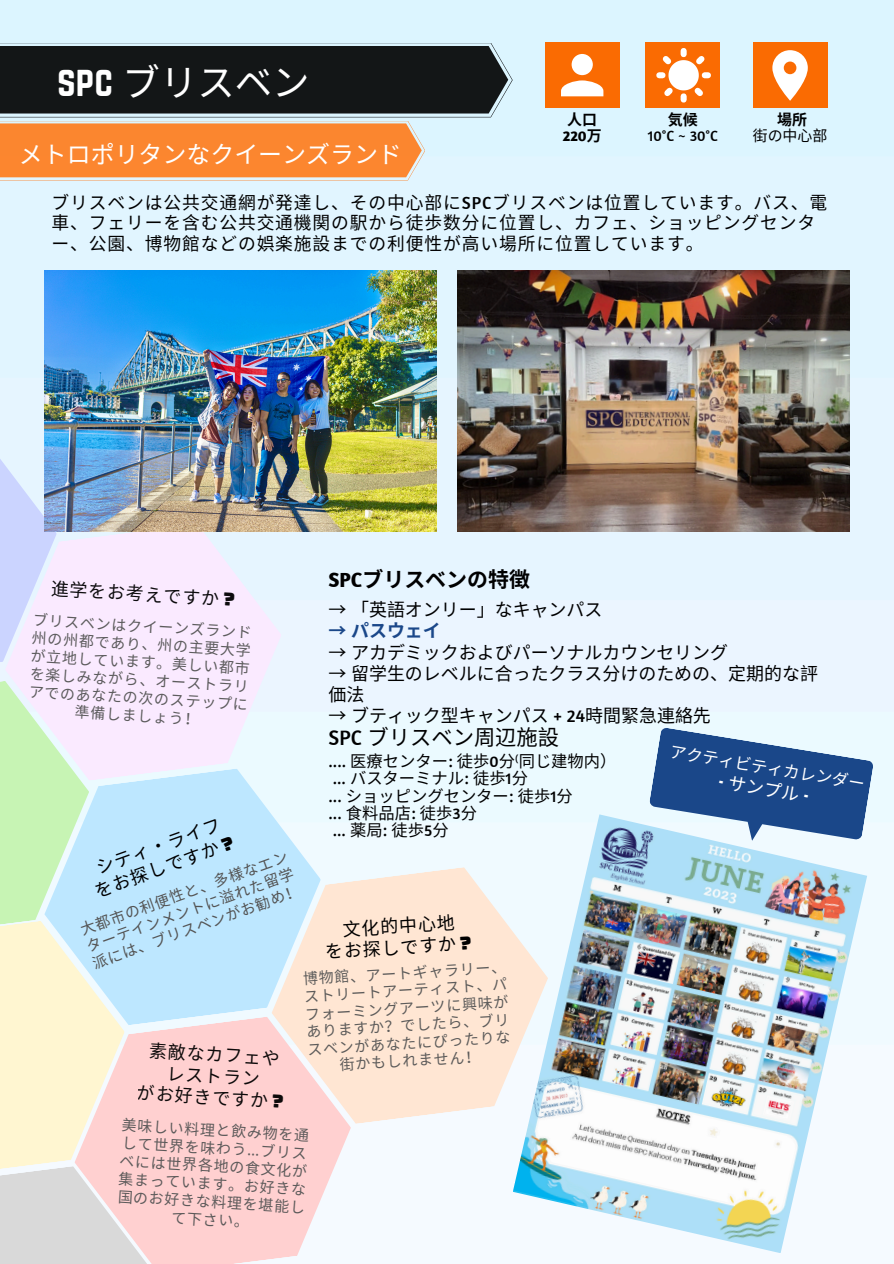
<style>
.page{position:relative;width:894px;height:1264px;background:#fff}
.page>*{position:absolute;margin:0;border:0;box-sizing:border-box;transform-origin:0 0}
.t1{font:37.35px "Noto Sans CJ Ksc";color:#fff}
.t2{font:23.85px "Noto Sans CJ Ksc";color:#fff}
.t3{font:21.3px "Noto Sans CJ Ksc";color:#000}
.t4{font:700 20.85px "Noto Sans CJ Ksc";color:#000}
.t5{font:18px/21.3px "Noto Sans CJ Ksc";color:#000;text-align:center}
.t6{font:700 18px "Noto Sans CJ Ksc";color:#1a4789}
.t7{font:17.85px "Noto Sans CJ Ksc";color:#fff}
.t8{font:17.7px/20.5px "Noto Sans CJ Ksc";letter-spacing:.05em;color:#000}
.t9{font:16.35px "Noto Sans CJ Ksc";color:#000}
.t10{font:16.35px "Noto Sans CJ Ksc";color:#fff}
.t11{font:16.35px "Amaranth";color:#000}
.t12{font:15px/17.9px "Noto Sans CJ Ksc";color:#545454;text-align:justify}
.t13{font:15px "Amaranth";color:#000}
.t14{font:700 15px "Noto Sans CJ Ksc";color:#000}
.t15{font:15px "Noto Sans CJ Ksc";color:#000}
.t16{font:700 15px "Amaranth";color:#000}
.s1{font-family:"Norwester"}
.s2{font-family:"Noto Sans CJ Ksc"}
.s3{font-family:"Amaranth"}
.s4{font-family:"Bungee"}
.s5{font-family:"Noto Sans"}
.s6{font-family:"Noto Sans Gurmukhi"}
</style>
<div class="page">
<img style="left:0;top:0;width:893px;height:1124px">
<svg style="left:0;top:43px;width:512px;height:137px;background:#84654b"></svg>
<svg style="left:157px;top:1025px;width:194px;height:238px;background:#fdd4d5"></svg>
<svg style="left:157px;top:768px;width:164px;height:257px;background:#c4e9fe"></svg>
<svg style="left:157px;top:532px;width:124px;height:248px;background:#f4edff"></svg>
<svg style="left:271px;top:867px;width:241px;height:256px;background:#f9e6d9"></svg>
<div style="left:545px;top:42px;width:74px;height:66px;background:#fa6b02"></div>
<svg style="left:561px;top:54px;width:42px;height:42px"></svg>
<div style="left:645px;top:42px;width:74px;height:66px;background:#fa6b02"></div>
<svg style="left:656px;top:48px;width:54px;height:54px"></svg>
<div style="left:752px;top:42px;width:74px;height:66px;background:#fa6b02"></div>
<svg style="left:772px;top:50px;width:35px;height:51px"></svg>
<svg style="left:649px;top:727px;width:224px;height:113px;background:#4c72a5"></svg>
<img style="left:458px;top:271px;width:391px;height:261px">
<img style="left:44px;top:271px;width:392px;height:261px">
<img style="left:512px;top:814px;width:354px;height:439px">
<svg style="left:276px;top:1162px;width:31px;height:15px"></svg>
<svg style="left:0;top:422px;width:157px;height:841px;background:#dbe1e2"></svg>
<svg style="left:236px;top:642px;width:14px;height:15px"></svg>
<p class="t1" style="left:57px;top:53px;width:254px"><span class="s1">spc</span> ブリスベン</p>
<p class="t14" style="left:667px;top:108px;width:31px">気候</p>
<p class="t13" style="left:647px;top:126px;width:72px">10°C ~ 30°C</p>
<h3 class="t14" style="left:567px;top:108px;width:28px">人口</h3>
<h4 class="t16" style="left:562px;top:126px;width:40px">220<span class="s2">万</span></h4>
<p class="t14" style="left:776px;top:108px;width:31px">場所</p>
<p class="t15" style="left:752px;top:124px;width:76px">街の中心部</p>
<h5 class="t2" style="left:19px;top:135px;width:384px">メトロポリタンなクイーンズランド</h5>
<p class="t8" style="left:51px;top:191px;width:777px">ブリスベンは公共交通網が発達し、その中心部に<span class="s3">SPC</span>ブリスベンは位置しています。バス、電車、フェリーを含む公共交通機関の駅から徒歩数分に位置し、カフェ、ショッピングセンター、公園、博物館などの娯楽施設までの利便性が高い場所に位置しています。</p>
<p class="t5" style="left:51px;top:577px;width:189px;rotate:3deg">進学をお考えですか<span class="s4">？</span></p>
<p class="t12" style="left:32px;top:628px;width:189px;rotate:3deg">州の州都であり、州の主要</p>
<p class="t12" style="left:33px;top:610px;width:221px;rotate:3deg">ブリスベンはクイーンズランド</p>
<p class="t12" style="left:30px;top:664px;width:221px;rotate:3deg">を楽しみながら、オーストラリ</p>
<p class="t12" style="left:63px;top:648px;width:189px;rotate:3deg">地しています。美しい都市</p>
<p class="t12" style="left:29px;top:682px;width:221px;text-align:center;rotate:3deg">アでのあなたの次のステップに準備しましょう！</p>
<p class="t4" style="left:328px;top:562px;width:203px"><span class="s3">SPC</span>ブリスベンの特徴</p>
<p class="t5" style="left:328px;top:597px;width:275px">→ 「英語オンリー」なキャンパス</p>
<p class="t6" style="left:328px;top:616px;width:114px">→ パスウェイ</p>
<p class="t5" style="left:328px;top:640px;width:401px">→ アカデミックおよびパーソナルカウンセリング</p>
<p class="t5" style="left:328px;top:661px;width:490px;text-align:left">→ 留学生のレベルに合ったクラス分けのための、定期的な評価法</p>
<p class="t5" style="left:328px;top:704px;width:384px">→ ブティック型キャンパス <span class="s3">+ 24</span>時間緊急連絡先</p>
<h1 class="t3" style="left:328px;top:720px;width:232px"><span class="s3">SPC</span> ブリスベン周辺施設</h1>
<h2 class="t9" style="left:328px;top:748px;width:289px"><span class="s3">....</span> 医療センター<span class="s3">:</span> 徒歩<span class="s3">0</span>分<span class="s5">⁽</span>同じ建物内）</h2>
<p class="t9" style="left:332px;top:765px;width:197px"><span class="s3">...</span> バスターミナル<span class="s3">:</span> 徒歩<span class="s3">1</span>分</p>
<p class="t9" style="left:328px;top:782px;width:246px"><span class="s3">...</span> ショッピングセンター<span class="s3">:</span> 徒歩<span class="s3">1</span>分</p>
<p class="t9" style="left:328px;top:799px;width:150px"><span class="s3">...</span> 食料品店<span class="s3">:</span> 徒歩<span class="s3">3</span>分</p>
<p class="t11" style="left:332px;top:819px;width:117px">... <span class="s2">薬局</span>: <span class="s2">徒歩</span>5<span class="s2">分</span></p>
<p class="t5" style="left:84px;top:860px;width:151px;rotate:-20deg">シティ・ライフをお探しですか<span class="s4">？</span></p>
<h6 class="t12" style="left:78px;top:921px;width:221px;rotate:-20deg">大都市の利便性と、多様なエンターテインメントに溢れた留学派には、ブリスベンがお勧め！</h6>
<p class="t5" style="left:323px;top:918px;width:151px;rotate:-3deg">文化的中心地<br>をお探しですか<span class="s4">？</span></p>
<p class="t12" style="left:302px;top:968px;width:205px;rotate:-3deg">博物館、アートギャラリー、ストリートアーティスト、パフォーミングアーツに興味がありますか？でしたら、ブリスベンがあなたにぴったりな</p>
<p class="t5" style="left:150px;top:1039px;width:132px;rotate:3deg">素敵なカフェや</p>
<p class="t12" style="left:339px;top:1054px;width:142px;rotate:-3deg">街かもしれません！</p>
<p class="t5" style="left:139px;top:1060px;width:151px;rotate:3deg">レストラン<br>がお好きですか<span class="s4">？</span></p>
<p class="t12" style="left:122px;top:1115px;width:189px;rotate:3deg">美味しい料理と飲み物を通して世界を味わう<span class="s6">…</span>ブリスベには世界各地の</p>
<p class="t12" style="left:119px;top:1168px;width:189px;rotate:3deg">集まっています。お好きな</p>
<p class="t12" style="left:118px;top:1186px;width:189px;rotate:3deg">国のお好きな料理を堪能し</p>
<p class="t12" style="left:172px;top:1207px;width:79px;rotate:3deg">て下さい。</p>
<p class="t10" style="left:672px;top:737px;width:199px;rotate:10deg">アクティビティカレンダー</p>
<p class="t7" style="left:721px;top:767px;width:93px;rotate:10deg"><span class="s1">-</span> サンプル <span class="s1">-</span></p>
</div>
